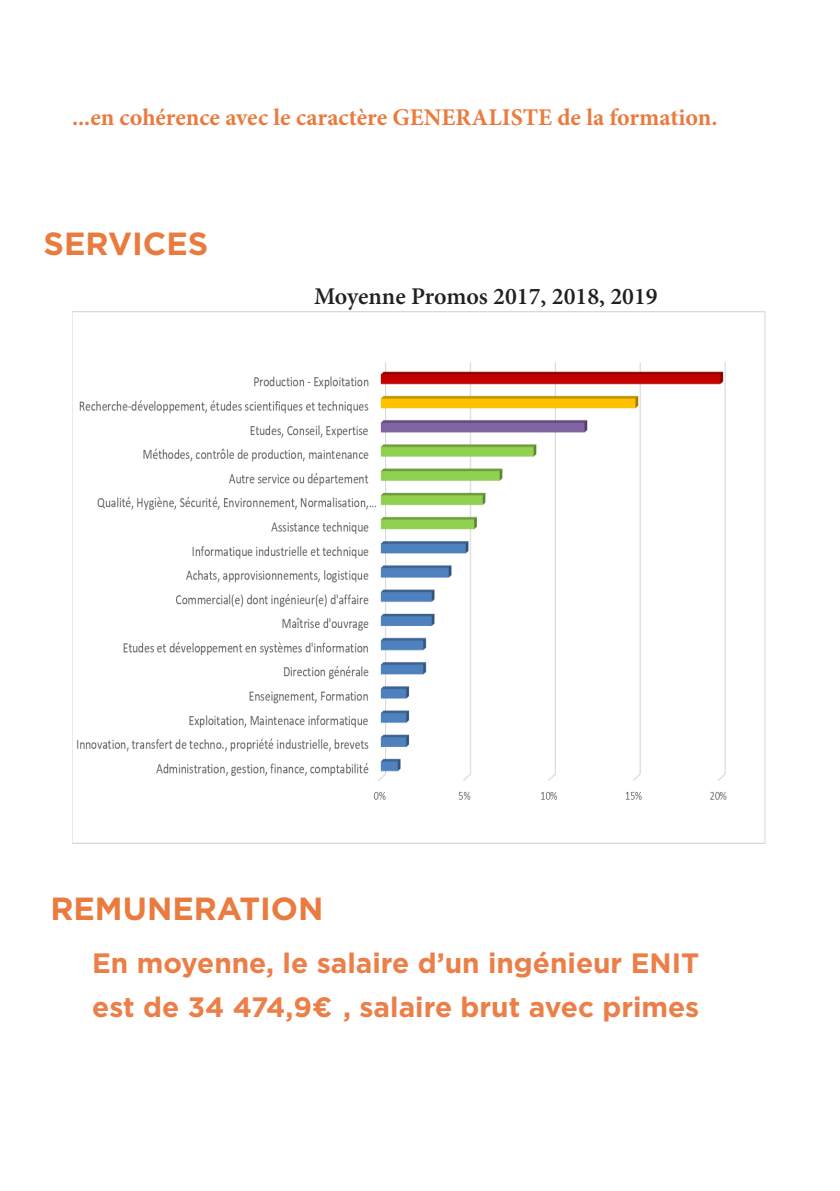
<style>
.page{position:relative;width:840px;height:1191px;background:#fff}
.page>*{position:absolute;margin:0;border:0;box-sizing:border-box;transform-origin:0 0}
.t1{font:700 32px "Gotham";color:#ea7b3f}
.t2{font:700 28px/43.2px "Gotham";color:#ec7e48}
.t3{font:700 24px "Minion Pro";color:#ea7b3f}
.t4{font:600 24px "Minion Pro";color:#231f20}
</style>
<div class="page">
<img style="left:72px;top:312px;width:692px;height:531px">
<p class="t3" style="left:72px;top:100px;width:646px">...en cohérence avec le caractère GENERALISTE de la formation.</p>
<p class="t1" style="left:43px;top:225px;width:166px">SERVICES</p>
<p class="t4" style="left:314px;top:280px;width:345px">Moyenne Promos 2017, 2018, 2019</p>
<p class="t1" style="left:50px;top:890px;width:274px">REMUNERATION</p>
<p class="t2" style="left:92px;top:941px;width:608px">En moyenne, le salaire d’un ingénieur ENIT est de 34 474,9¤ , salaire brut avec primes</p>
</div>
